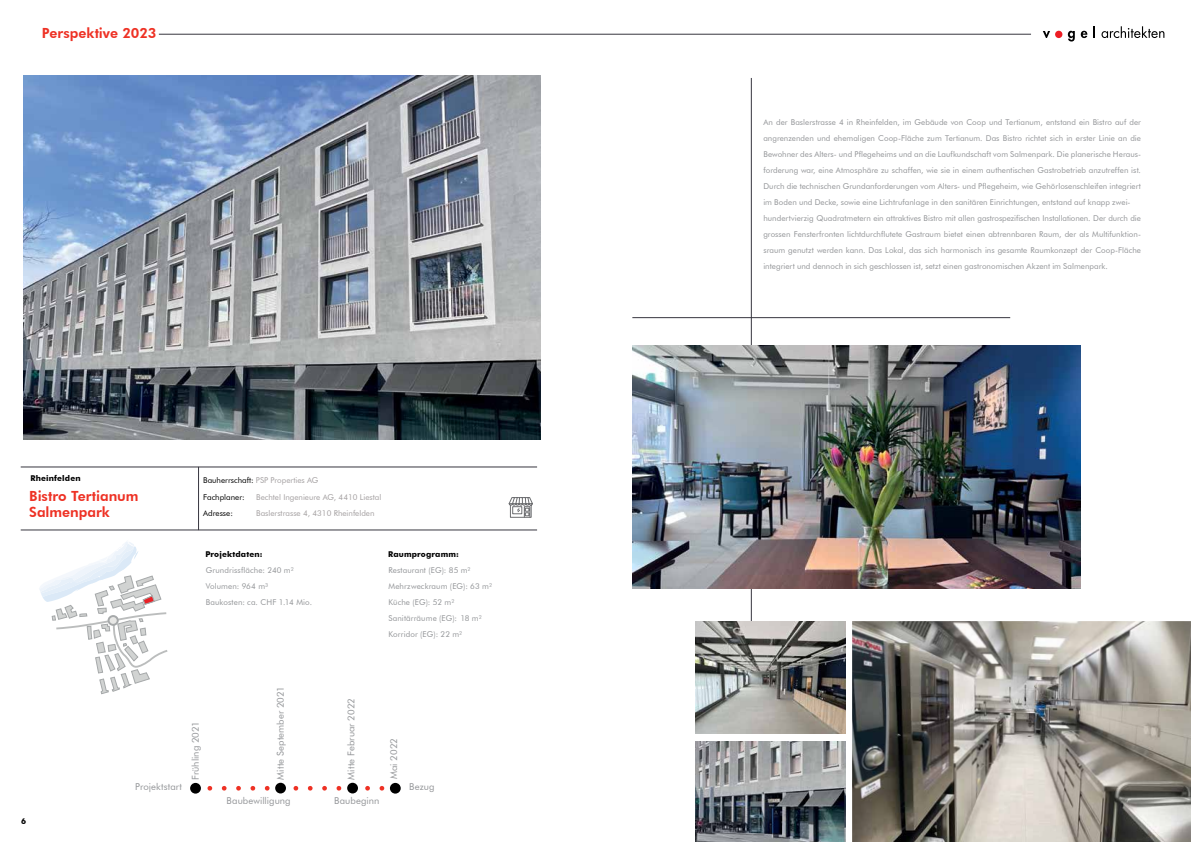
<style>
.page{position:relative;width:1191px;height:842px;background:#fff}
.page>*{position:absolute;margin:0;border:0;box-sizing:border-box;transform-origin:0 0}
.t1{font:800 14px/16px "Futura BT";color:#ee3124}
.t2{font:9.5px "Futura BT";letter-spacing:.005em;color:#939598}
.t3{font:8px/16px "Futura BT";letter-spacing:.005em;color:#939598}
.t4{font:8px "Futura BT";color:#a4a0a1}
.t5{font:8px/16.8px "Futura BT";color:#000}
.t6{font:700 8px "Futura BT";letter-spacing:.02em;color:#000}
.s1{color:#a4a0a1}
</style>
<div class="page">
<hr style="left:159px;top:34px;width:872px;height:1px;background:#37363f">
<svg style="left:1101px;top:26px;width:63px;height:12px"></svg>
<div style="left:1055px;top:31px;width:7px;height:7px;background:#ed1d24;border-radius:50%"></div>
<svg style="left:1042px;top:31px;width:8px;height:7px"></svg>
<svg style="left:1067px;top:31px;width:7px;height:11px"></svg>
<svg style="left:1080px;top:31px;width:7px;height:7px"></svg>
<svg style="left:1093px;top:26px;width:2px;height:12px"></svg>
<img style="left:24px;top:76px;width:516px;height:363px">
<svg style="left:210px;top:786px;width:175px;height:5px"></svg>
<div style="left:190px;top:783px;width:11px;height:11px;background:#000;border-radius:50%"></div>
<div style="left:390px;top:783px;width:11px;height:11px;background:#000;border-radius:50%"></div>
<hr style="left:632px;top:317px;width:378px;height:1px;background:#37363f">
<img style="left:852px;top:621px;width:339px;height:221px">
<hr style="left:751px;top:78px;width:1px;height:555px;background:#37363f">
<img style="left:632px;top:345px;width:448px;height:243px">
<div style="left:275px;top:783px;width:11px;height:10px;background:#000;border-radius:50%"></div>
<img style="left:695px;top:742px;width:150px;height:100px">
<hr style="left:21px;top:467px;width:516px;height:1px;background:#37363f">
<hr style="left:21px;top:530px;width:516px;height:1px;background:#37363f">
<hr style="left:198px;top:467px;width:1px;height:63px;background:#37363f">
<img style="left:695px;top:621px;width:150px;height:113px">
<svg style="left:39px;top:542px;width:129px;height:152px"></svg>
<svg style="left:508px;top:497px;width:25px;height:21px"></svg>
<div style="left:347px;top:783px;width:11px;height:10px;background:#000;border-radius:50%"></div>
<h1 class="t1" style="left:42px;top:25px;width:116px">Perspektive 2023</h1>
<p class="t6" style="left:30px;top:474px;width:52px">Rheinfelden</p>
<h1 class="t1" style="left:29px;top:488px;width:111px">Bistro Tertianum<br>Salmenpark</h1>
<p class="t5" style="left:203px;top:471px;width:117px">Bauherrschaft: <span class="s1">PSP Properties AG<br></span>Fachplaner:</p>
<p class="t4" style="left:256px;top:492px;width:127px">Bechtel Ingenieure AG, 4410 Liestal</p>
<p class="t5" style="left:203px;top:505px;width:31px">Adresse:</p>
<p class="t4" style="left:256px;top:508px;width:120px">Baslerstrasse 4, 4310 Rheinfelden</p>
<p class="t6" style="left:205px;top:549px;width:59px">Projektdaten:</p>
<p class="t3" style="left:206px;top:562px;width:108px">Grundrissfläche: 240 m²<br>Volumen: 964 m³<br>Baukosten: ca. CHF 1.14 Mio.</p>
<p class="t6" style="left:388px;top:549px;width:72px">Raumprogramm:</p>
<p class="t3" style="left:388px;top:562px;width:105px">Restaurant (EG): 85 m²<br>Mehrzweckraum (EG): 63 m²<br>Küche (EG): 52 m²<br>Sanitärräume (EG): 18 m²<br>Korridor (EG): 22 m²</p>
<p class="t6" style="left:21px;top:816px;width:6px">6</p>
<p class="t2" style="left:135px;top:781px;width:48px">Projektstart</p>
<p class="t2" style="left:190px;top:780px;width:60px;rotate:-90deg">Frühling 2021</p>
<p class="t2" style="left:274px;top:780px;width:95px;rotate:-90deg">Mitte September 2021</p>
<p class="t2" style="left:227px;top:795px;width:66px">Baubewilligung</p>
<p class="t2" style="left:345px;top:780px;width:83px;rotate:-90deg">Mitte Februar 2022</p>
<p class="t2" style="left:334px;top:795px;width:47px">Baubeginn</p>
<p class="t2" style="left:388px;top:779px;width:43px;rotate:-90deg">Mai 2022</p>
<p class="t2" style="left:409px;top:781px;width:27px">Bezug</p>
<p class="t3" style="left:763px;top:114px;width:379px">An der Baslerstrasse 4 in Rheinfelden, im Gebäude von Coop und Tertianum, entstand ein Bistro auf der angrenzenden und ehemaligen Coop-Fläche zum Tertianum. Das Bistro richtet sich in erster Linie an die Bewohner des Alters- und Pflegeheims und an die Laufkundschaft vom Salmenpark. Die planerische Heraus&shy;forderung war, eine Atmosphäre zu schaffen, wie sie in einem authentischen Gastrobetrieb anzutreffen ist.<br>Durch die technischen Grundanforderungen vom Alters- und Pflegeheim, wie Gehörlosenschleifen integriert im Boden und Decke, sowie eine Lichtrufanlage in den sanitären Einrichtungen, entstand auf knapp zwei&shy;hundertvierzig Quadratmetern ein attraktives Bistro mit allen gastrospezifischen Installationen. Der durch die grossen Fensterfronten lichtdurchflutete Gastraum bietet einen abtrennbaren Raum, der als Multifunktion&shy;sraum genutzt werden kann. Das Lokal, das sich harmonisch ins gesamte Raumkonzept der Coop-Fläche integriert und dennoch in sich geschlossen ist, setzt einen gastronomischen Akzent im Salmenpark.</p>
</div>
